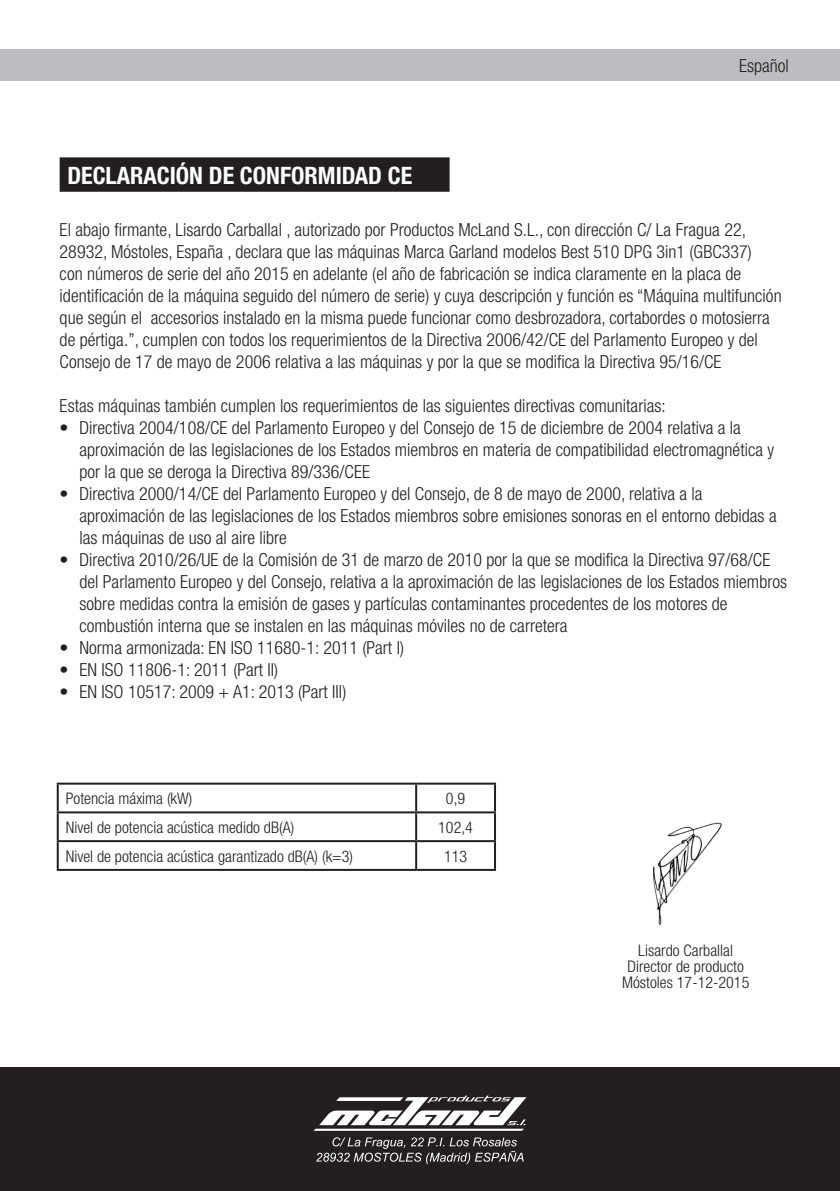
<style>
.page{position:relative;width:840px;height:1191px;background:#fff}
.page>*{position:absolute;margin:0;border:0;box-sizing:border-box;transform-origin:0 0}
.t1{font:700 condensed 24px "Helvetica Neue";color:#fff}
.t2{font:300 condensed 18px/22px "Helvetica Neue";color:#231f20}
.t3{font:300 condensed 16px/16px "Helvetica Neue";color:#231f20;text-align:center}
</style>
<div class="page">
<div style="left:0;top:50px;width:839px;height:31px;background:#bcbdc0"></div>
<div style="left:61px;top:158px;width:387px;height:33px;background:#231f20"></div>
<div style="left:60px;top:157px;width:389px;height:35px;border:2px solid #231f20"></div>
<hr style="left:416px;top:782px;width:79px;height:2px;background:#231f20">
<hr style="left:415px;top:784px;width:2px;height:27px;background:#231f20">
<hr style="left:493px;top:784px;width:2px;height:27px;background:#231f20">
<hr style="left:57px;top:813px;width:2px;height:27px;background:#231f20">
<hr style="left:416px;top:811px;width:79px;height:2px;background:#231f20">
<hr style="left:415px;top:813px;width:2px;height:27px;background:#231f20">
<hr style="left:493px;top:813px;width:2px;height:27px;background:#231f20">
<hr style="left:57px;top:840px;width:359px;height:2px;background:#231f20">
<hr style="left:57px;top:842px;width:2px;height:27px;background:#231f20">
<hr style="left:416px;top:840px;width:79px;height:2px;background:#231f20">
<hr style="left:415px;top:842px;width:2px;height:27px;background:#231f20">
<hr style="left:493px;top:842px;width:2px;height:27px;background:#231f20">
<hr style="left:57px;top:869px;width:359px;height:2px;background:#231f20">
<hr style="left:416px;top:869px;width:79px;height:2px;background:#231f20">
<hr style="left:57px;top:782px;width:359px;height:2px;background:#231f20">
<hr style="left:57px;top:784px;width:2px;height:27px;background:#231f20">
<hr style="left:57px;top:811px;width:359px;height:2px;background:#231f20">
<img style="left:653px;top:822px;width:69px;height:104px">
<div style="left:0;top:1067px;width:839px;height:124px;background:#231f20"></div>
<svg style="left:314px;top:1095px;width:212px;height:35px"></svg>
<svg style="left:316px;top:1137px;width:207px;height:27px"></svg>
<p class="t2" style="left:738px;top:55px;width:51px">Español</p>
<h1 class="t1" style="left:67px;top:161px;width:346px">DECLARACIÓN DE CONFORMIDAD CE</h1>
<p class="t2" style="left:60px;top:218px;width:723px">El abajo firmante, Lisardo Carballal , autorizado por Productos McLand S.L., con dirección C/ La Fragua 22, 28932, Móstoles, España , declara que las máquinas Marca Garland modelos Best 510 DPG 3in1 (GBC337)<br>con números de serie del año 2015 en adelante (el año de fabricación se indica claramente en la placa de identificación de la máquina seguido del número de serie) y cuya descripción y función es “Máquina multifunción que según el accesorios instalado en la misma puede funcionar como desbrozadora, cortabordes o motosierra de pértiga.”, cumplen con todos los requerimientos de la Directiva 2006/42/CE del Parlamento Europeo y del Consejo de 17 de mayo de 2006 relativa a las máquinas y por la que se modifica la Directiva 95/16/CE</p>
<p class="t2" style="left:60px;top:394px;width:607px">Estas máquinas también cumplen los requerimientos de las siguientes directivas comunitarias:</p>
<p class="t2" style="left:79px;top:416px;width:695px;text-indent:-20px">• Directiva 2004/108/CE del Parlamento Europeo y del Consejo de 15 de diciembre de 2004 relativa a la aproximación de las legislaciones de los Estados miembros en materia de compatibilidad electromagnética y por la que se deroga la Directiva 89/336/CEE</p>
<p class="t2" style="left:79px;top:482px;width:698px;text-indent:-20px">• Directiva 2000/14/CE del Parlamento Europeo y del Consejo, de 8 de mayo de 2000, relativa a la aproximación de las legislaciones de los Estados miembros sobre emisiones sonoras en el entorno debidas a las máquinas de uso al aire libre</p>
<p class="t2" style="left:79px;top:548px;width:708px;text-indent:-20px">• Directiva 2010/26/UE de la Comisión de 31 de marzo de 2010 por la que se modifica la Directiva 97/68/CE del Parlamento Europeo y del Consejo, relativa a la aproximación de las legislaciones de los Estados miembros sobre medidas contra la emisión de gases y partículas contaminantes procedentes de los motores de combustión interna que se instalen en las máquinas móviles no de carretera</p>
<p class="t2" style="left:60px;top:636px;width:346px">• Norma armonizada: EN ISO 11680-1: 2011 (Part I)</p>
<p class="t2" style="left:60px;top:658px;width:220px">• EN ISO 11806-1: 2011 (Part II)</p>
<p class="t2" style="left:60px;top:680px;width:288px">• EN ISO 10517: 2009 + A1: 2013 (Part III)</p>
<p class="t3" style="left:66px;top:790px;width:128px">Potencia máxima (kW)</p>
<p class="t3" style="left:445px;top:790px;width:21px">0,9</p>
<p class="t3" style="left:66px;top:819px;width:230px">Nivel de potencia acústica medido dB(A)</p>
<p class="t3" style="left:438px;top:819px;width:36px">102,4</p>
<p class="t3" style="left:66px;top:848px;width:289px">Nivel de potencia acústica garantizado dB(A) (k=3)</p>
<p class="t3" style="left:444px;top:848px;width:25px">113</p>
<p class="t3" style="left:621px;top:942px;width:129px">Lisardo Carballal<br>Director de producto<br>Móstoles 17-12-2015</p>
</div>
